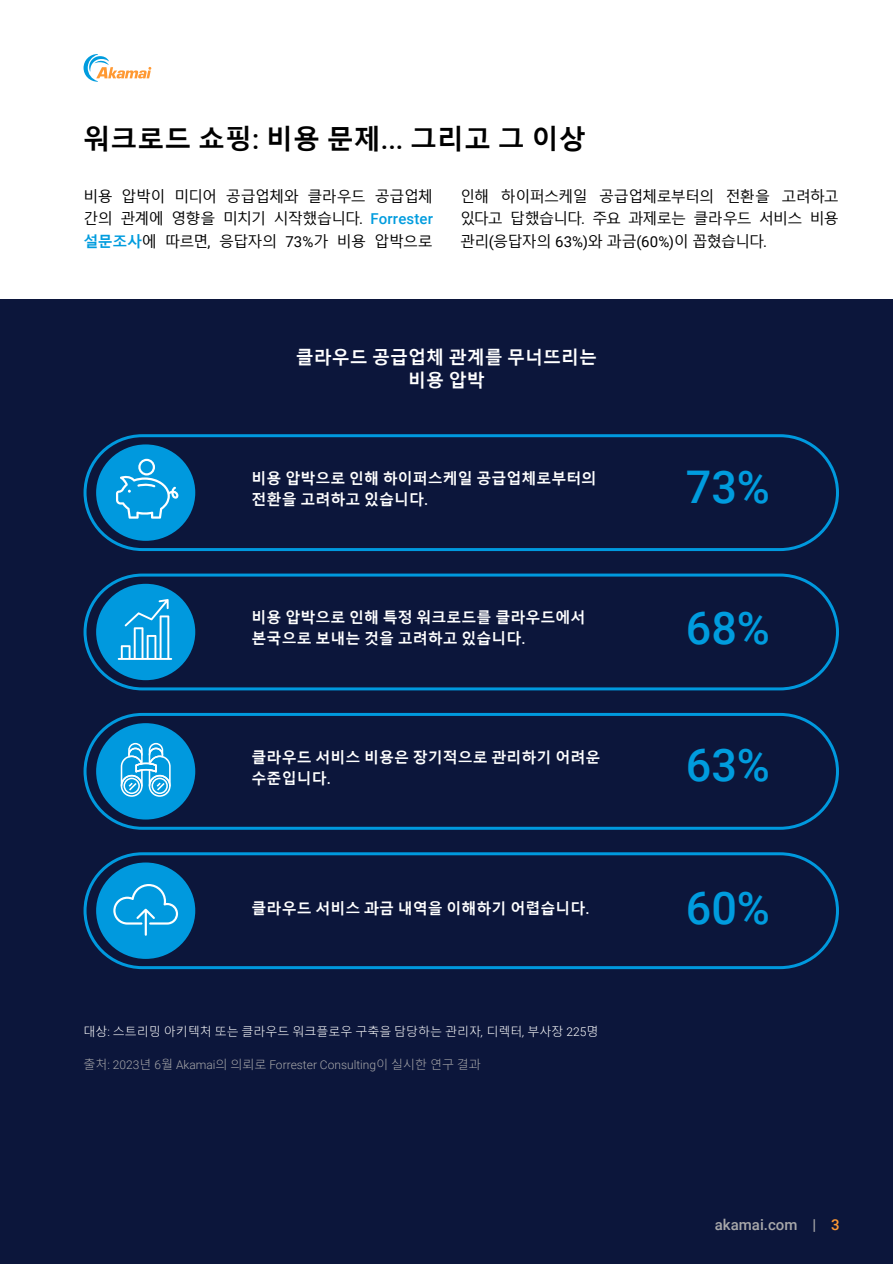
<style>
.page{position:relative;width:893px;height:1264px;background:#fff}
.page>*{position:absolute;margin:0;border:0;box-sizing:border-box;transform-origin:0 0}
.Body_Text{font:500 45px "Roboto";color:#009cde}
.Heading_3{font:700 27px "Malgun Gothic";color:#000}
.Body_Text-2{font:700 18px/22.5px "Malgun Gothic";color:#fff;text-align:center}
.Body_Text-3{font:15px/22.5px "Malgun Gothic";letter-spacing:-.05em;color:#000;text-align:justify}
.Body_Text-4{font:700 15px/21px "Malgun Gothic";color:#fff}
.t1{font:500 15px "Roboto";color:#a8a8aa}
.Body_Text-5{font:300 12px "Roboto";color:#a8a8aa}
.Body_Text-6{font:300 12px "Malgun Gothic";color:#fff}
.s1{font-family:"Roboto";font-weight:500}
.s2{font-family:"Roboto"}
.s3{font-family:"Roboto";font-weight:500;color:#009cde}
.s4{font-weight:700;color:#009cde}
.s5{font-family:"Roboto";font-style:italic}
.s6{font-family:"Malgun Gothic"}
.s7{color:#f93}
</style>
<div class="page">
<div style="left:0;top:299px;width:893px;height:964px;background:#0c163b"></div>
<svg style="left:83px;top:434px;width:756px;height:117px"></svg>
<svg style="left:83px;top:573px;width:756px;height:118px"></svg>
<svg style="left:83px;top:712px;width:756px;height:118px"></svg>
<svg style="left:83px;top:852px;width:756px;height:118px"></svg>
<svg style="left:121px;top:742px;width:50px;height:54px;background:#4fb8e8"></svg>
<svg style="left:113px;top:883px;width:65px;height:52px;background:#22a6e2"></svg>
<svg style="left:116px;top:458px;width:63px;height:60px;background:#26a8e2"></svg>
<svg style="left:118px;top:599px;width:54px;height:60px;background:#34ade4"></svg>
<svg style="left:84px;top:54px;width:67px;height:28px"></svg>
<p class="Heading_3" style="left:84px;top:123px;width:504px">워크로드 쇼핑<span class="s1">:</span> 비용 문제<span class="s1">...</span> 그리고 그 이상</p>
<p class="Body_Text-3" style="left:460px;top:185px;width:380px">인해 하이퍼스케일 공급업체로부터의 전환을 고려하고 있다고 답했습니다<span class="s2">.</span> 주요 과제로는 클라우드 서비스 비용 관리<span class="s2">(</span>응답자의 <span class="s2">63%)</span>와 과금<span class="s2">(60%)</span>이 꼽혔습니다<span class="s2">.</span></p>
<p class="Body_Text-3" style="left:84px;top:185px;width:351px">비용 압박이 미디어 공급업체와 클라우드 공급업체 간의 관계에 영향을 미치기 시작했습니다<span class="s2">.</span> <span class="s3">Forrester </span><span class="s4">설문조사</span>에 따르면<span class="s2">,</span> 응답자의 <span class="s2">73%</span>가 비용 압박으로</p>
<p class="Body_Text-2" style="left:296px;top:346px;width:303px">클라우드 공급업체 관계를 무너뜨리는 비용 압박</p>
<p class="Body_Text-4" style="left:252px;top:468px;width:346px">비용 압박으로 인해 하이퍼스케일 공급업체로부터의 전환을 고려하고 있습니다<span class="s1">.</span></p>
<p class="Body_Text-4" style="left:252px;top:607px;width:335px">비용 압박으로 인해 특정 워크로드를 클라우드에서 본국으로 보내는 것을 고려하고 있습니다<span class="s1">.</span></p>
<p class="Body_Text-4" style="left:252px;top:746px;width:350px">클라우드 서비스 비용은 장기적으로 관리하기 어려운 수준입니다<span class="s1">.</span></p>
<p class="Body_Text-4" style="left:252px;top:898px;width:339px">클라우드 서비스 과금 내역을 이해하기 어렵습니다<span class="s1">.</span></p>
<p class="Body_Text-6" style="left:84px;top:1024px;width:516px">대상<span class="s2">:</span> 스트리밍 아키텍처 또는 클라우드 워크플로우 구축을 담당하는 관리자<span class="s5">,</span> 디렉터<span class="s5">,</span> 부사장 <span class="s2">225</span>명</p>
<p class="Body_Text-5" style="left:84px;top:1055px;width:399px"><span class="s6">출처</span>: 2023<span class="s6">년</span> 6<span class="s6">월</span> Akamai<span class="s6">의 의뢰로</span> Forrester Consulting<span class="s6">이 실시한 연구 결과</span></p>
<p class="Body_Text" style="left:686px;top:455px;width:86px">73%</p>
<p class="Body_Text" style="left:686px;top:596px;width:86px">68%</p>
<p class="Body_Text" style="left:686px;top:733px;width:86px">63%</p>
<p class="Body_Text" style="left:686px;top:876px;width:86px">60%</p>
<p class="t1" style="left:715px;top:1214px;width:126px">akamai.com | <span class="s7">3</span></p>
</div>
